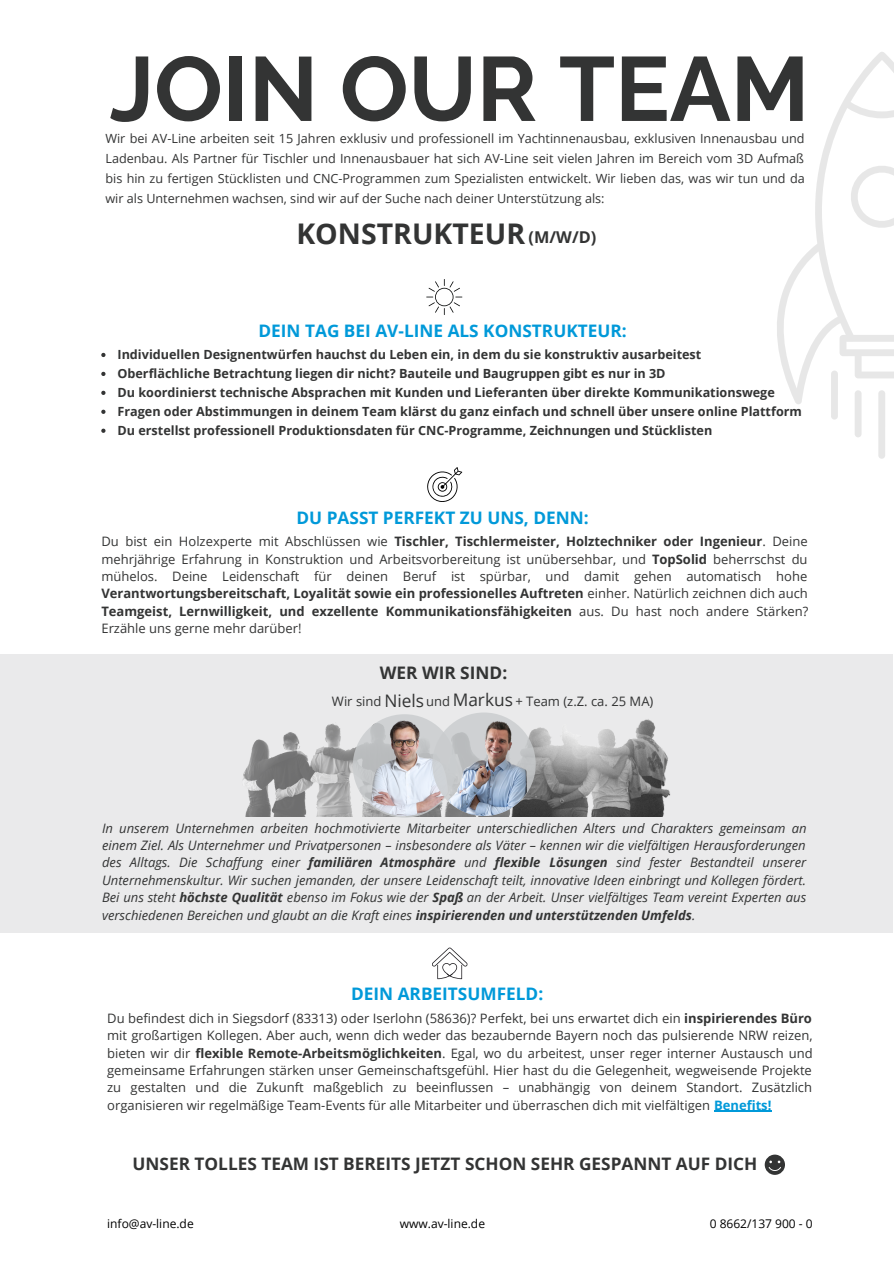
<style>
.page{position:relative;width:894px;height:1264px;background:#fff}
.page>*{position:absolute;margin:0;border:0;box-sizing:border-box;transform-origin:0 0}
.t1{font:700 90.75px "Raleway";color:#333434}
.t2{font:700 28.5px "Open Sans";color:#333434}
.t3{font:700 17.25px "Open Sans";color:#0099d9}
.t4{font:700 17.25px "Open Sans";color:#333434}
.t5{font:17.25px "Open Sans";color:#333434}
.t6{font:700 16.35px "Open Sans";color:#333434}
.t7{font:13.05px/17.2px "Open Sans";color:#333434;text-align:justify}
.t8{font:italic 13.05px/17.4px "Open Sans";color:#333434;text-align:justify}
.t9{font:700 12.6px "Open Sans";color:#333434}
.t10{font:12.6px/20px "Open Sans";color:#333434;text-align:justify}
.t11{font:12px "Open Sans";color:#000}
.s1{font-weight:700}
.s2{font-weight:700;color:#0099d9}
</style>
<div class="page">
<svg style="left:432px;top:947px;width:35px;height:32px"></svg>
<svg style="left:427px;top:467px;width:35px;height:35px"></svg>
<svg style="left:426px;top:279px;width:36px;height:36px"></svg>
<div style="left:0;top:654px;width:892px;height:278px;background:#eaeaeb"></div>
<img style="left:527px;top:719px;width:144px;height:97px">
<img style="left:243px;top:723px;width:284px;height:93px">
<img style="left:352px;top:712px;width:104px;height:104px;border-radius:50%">
<svg style="left:432px;top:712px;width:103px;height:104px"></svg>
<img style="left:433px;top:714px;width:101px;height:102px;border-radius:50%">
<svg style="left:777px;top:52px;width:116px;height:352px"></svg>
<svg style="left:837px;top:153px;width:56px;height:88px"></svg>
<svg style="left:807px;top:368px;width:86px;height:91px"></svg>
<svg style="left:764px;top:1154px;width:20px;height:20px"></svg>
<svg style="left:101px;top:353px;width:4px;height:4px"></svg>
<svg style="left:101px;top:372px;width:4px;height:4px"></svg>
<svg style="left:101px;top:391px;width:4px;height:4px"></svg>
<svg style="left:101px;top:409px;width:4px;height:5px"></svg>
<svg style="left:101px;top:428px;width:4px;height:5px"></svg>
<hr style="left:713px;top:1110px;width:58px;height:1px;background:#0099d9">
<p class="t1" style="left:110px;top:36px;width:701px">JOIN OUR TEAM</p>
<p class="t10" style="left:105px;top:128px;width:700px">Wir bei AV-Line arbeiten seit 15 Jahren exklusiv und professionell im Yachtinnenausbau, exklusiven Innenausbau und Ladenbau. Als Partner für Tischler und Innenausbauer hat sich AV-Line seit vielen Jahren im Bereich vom 3D Aufmaß bis hin zu fertigen Stücklisten und CNC-Programmen zum Spezialisten entwickelt. Wir lieben das, was wir tun und da wir als Unternehmen wachsen, sind wir auf der Suche nach deiner Unterstützung als:</p>
<p class="t2" style="left:296px;top:214px;width:230px">KONSTRUKTEUR</p>
<p class="t6" style="left:528px;top:225px;width:69px">(M/W/D)</p>
<p class="t3" style="left:258px;top:318px;width:370px">DEIN TAG BEI AV-LINE ALS KONSTRUKTEUR:</p>
<p class="t9" style="left:117px;top:346px;width:585px">Individuellen Designentwürfen hauchst du Leben ein, in dem du sie konstruktiv ausarbeitest</p>
<p class="t9" style="left:117px;top:364px;width:549px">Oberflächliche Betrachtung liegen dir nicht? Bauteile und Baugruppen gibt es nur in 3D</p>
<p class="t9" style="left:117px;top:383px;width:658px">Du koordinierst technische Absprachen mit Kunden und Lieferanten über direkte Kommunikationswege</p>
<p class="t9" style="left:117px;top:402px;width:685px">Fragen oder Abstimmungen in deinem Team klärst du ganz einfach und schnell über unsere online Plattform</p>
<p class="t9" style="left:117px;top:421px;width:596px">Du erstellst professionell Produktionsdaten für CNC-Programme, Zeichnungen und Stücklisten</p>
<p class="t3" style="left:296px;top:505px;width:294px">DU PASST PERFEKT ZU UNS, DENN:</p>
<p class="t7" style="left:101px;top:532px;width:708px">Du bist ein Holzexperte mit Abschlüssen wie <span class="s1">Tischler, Tischlermeister, Holztechniker oder Ingenieur</span>. Deine mehrjährige Erfahrung in Konstruktion und Arbeitsvorbereitung ist unübersehbar, und <span class="s1">TopSolid</span> beherrschst du mühelos. Deine Leidenschaft für deinen Beruf ist spürbar, und damit gehen automatisch hohe <span class="s1">Verantwortungsbereitschaft, Loyalität sowie ein professionelles Auftreten</span> einher. Natürlich zeichnen dich auch <span class="s1">Teamgeist, Lernwilligkeit, und exzellente Kommunikationsfähigkeiten</span> aus. Du hast noch andere Stärken?<br>Erzähle uns gerne mehr darüber!</p>
<p class="t4" style="left:379px;top:661px;width:129px">WER WIR SIND:</p>
<p class="t7" style="left:332px;top:692px;width:51px">Wir sind</p>
<p class="t5" style="left:384px;top:688px;width:41px">Niels</p>
<p class="t7" style="left:426px;top:692px;width:25px">und</p>
<p class="t5" style="left:452px;top:687px;width:62px">Markus</p>
<p class="t7" style="left:515px;top:692px;width:139px">+ Team (z.Z. ca. 25 MA)</p>
<p class="t8" style="left:102px;top:819px;width:705px">In unserem Unternehmen arbeiten hochmotivierte Mitarbeiter unterschiedlichen Alters und Charakters gemeinsam an einem Ziel. Als Unternehmer und Privatpersonen – insbesondere als Väter – kennen wir die vielfältigen Herausforderungen des Alltags. Die Schaffung einer <span class="s1">familiären Atmosphäre</span> und <span class="s1">flexible Lösungen</span> sind fester Bestandteil unserer Unternehmenskultur. Wir suchen jemanden, der unsere Leidenschaft teilt, innovative Ideen einbringt und Kollegen fördert.<br>Bei uns steht <span class="s1">höchste Qualität</span> ebenso im Fokus wie der <span class="s1">Spaß</span> an der Arbeit. Unser vielfältiges Team vereint Experten aus verschiedenen Bereichen und glaubt an die Kraft eines <span class="s1">inspirierenden und unterstützenden Umfelds</span>.</p>
<p class="t3" style="left:351px;top:981px;width:193px">DEIN ARBEITSUMFELD:</p>
<p class="t7" style="left:107px;top:1009px;width:707px">Du befindest dich in Siegsdorf (83313) oder Iserlohn (58636)? Perfekt, bei uns erwartet dich ein <span class="s1">inspirierendes Büro </span>mit großartigen Kollegen. Aber auch, wenn dich weder das bezaubernde Bayern noch das pulsierende NRW reizen, bieten wir dir <span class="s1">flexible Remote-Arbeitsmöglichkeiten</span>. Egal, wo du arbeitest, unser reger interner Austausch und gemeinsame Erfahrungen stärken unser Gemeinschaftsgefühl. Hier hast du die Gelegenheit, wegweisende Projekte zu gestalten und die Zukunft maßgeblich zu beeinflussen – unabhängig von deinem Standort. Zusätzlich organisieren wir regelmäßige Team-Events für alle Mitarbeiter und überraschen dich mit vielfältigen <span class="s2">Benefits!</span></p>
<p class="t4" style="left:132px;top:1151px;width:626px">UNSER TOLLES TEAM IST BEREITS JETZT SCHON SEHR GESPANNT AUF DICH</p>
<p class="t11" style="left:107px;top:1214px;width:88px">info@av-line.de</p>
<p class="t11" style="left:400px;top:1214px;width:87px">www.av-line.de</p>
<p class="t11" style="left:709px;top:1214px;width:104px">0 8662/137 900 - 0</p>
</div>
